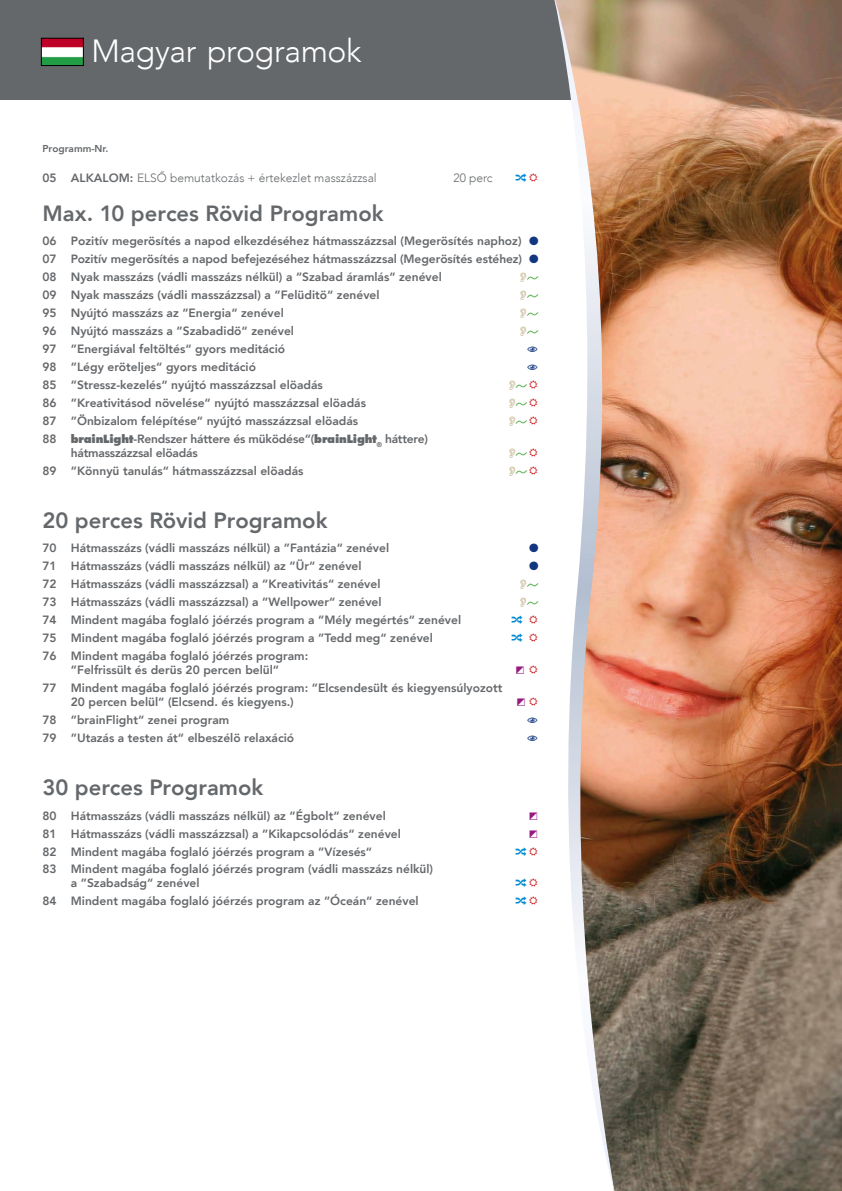
<style>
.page{position:relative;width:842px;height:1191px;background:#fff}
.page>*{position:absolute;margin:0;border:0;box-sizing:border-box;transform-origin:0 0}
.t1{font:300 32px "Avenir";letter-spacing:-.015em;color:#fff}
.t2{font:800 22px "Avenir";color:#65686b}
.t3{font:800 12px/18px "Avenir";color:#65686b}
.t4{font:300 12px "Avenir";color:#65686b}
.t5{font:12px "Zapf Dingbats";color:#12377f}
.t6{font:800 10px "Avenir";color:#65686b}
.s1{font-weight:800}
.s2{color:#12377f}
.s3{font-family:"Futura";font-size:11px}
</style>
<div class="page">
<div style="left:0;top:0;width:842px;height:99px;background:#65686b"></div>
<img style="left:626px;top:0;width:216px;height:1191px">
<svg style="left:547px;top:0;width:79px;height:1191px"></svg>
<img style="left:43px;top:40px;width:39px;height:24px">
<div style="left:41px;top:38px;width:43px;height:28px;border:1px solid #000"></div>
<h1 class="t1" style="left:92px;top:32px;width:271px">Magyar programok</h1>
<p class="t6" style="left:43px;top:140px;width:67px">Programm-Nr.</p>
<p class="t4" style="left:43px;top:170px;width:336px"><span class="s1">05 ALKALOM:</span> ELSŐ bemutatkozás + értekezlet masszázzsal</p>
<p class="t4" style="left:454px;top:170px;width:41px">20 perc</p>
<h2 class="t2" style="left:43px;top:196px;width:343px">Max. 10 perces Rövid Programok</h2>
<p class="t3" style="left:42px;top:232px;width:498px">06 Pozitív megerösítés a napod elkezdéséhez hátmasszázzsal (Megerösítés naphoz) <span class="s2">● </span>07 Pozitív megerösítés a napod befejezéséhez hátmasszázzsal (Megerösítés estéhez) <span class="s2">● </span>08 Nyak masszázs (vádli masszázs nélkül) a ”Szabad áramlás” zenével<br>09 Nyak masszázs (vádli masszázzsal) a ”Felüditö“ zenével<br>95 Nyújtó masszázs az ”Energia“ zenével<br>96 Nyújtó masszázs a ”Szabadidö“ zenével<br>97 ”Energiával feltöltés“ gyors meditáció<br>98 ”Légy eröteljes“ gyors meditáció<br>85 ”Stressz-kezelés“ nyújtó masszázzsal elöadás<br>86 ”Kreativitásod növelése“ nyújtó masszázzsal elöadás<br>87 ”Önbizalom felépítése“ nyújtó masszázzsal elöadás<br>88 <span class="s3">brainLight</span>-Rendszer háttere és müködése“(<span class="s3">brainLight</span><sub>®</sub> háttere)</p>
<p class="t3" style="left:43px;top:444px;width:262px;text-indent:28px">hátmasszázzsal elöadás<br>89 ”Könnyü tanulás“ hátmasszázzsal elöadás</p>
<h2 class="t2" style="left:43px;top:503px;width:286px">20 perces Rövid Programok</h2>
<p class="t3" style="left:43px;top:539px;width:348px">70 Hátmasszázs (vádli masszázs nélkül) a ”Fantázia“ zenével</p>
<p class="t5" style="left:529px;top:542px;width:11px">●</p>
<p class="t3" style="left:43px;top:557px;width:321px">71 Hátmasszázs (vádli masszázs nélkül) az ”Ür“ zenével</p>
<p class="t5" style="left:529px;top:560px;width:11px">●</p>
<p class="t3" style="left:42px;top:575px;width:420px">72 Hátmasszázs (vádli masszázzsal) a ”Kreativitás“ zenével<br>73 Hátmasszázs (vádli masszázzsal) a ”Wellpower“ zenével<br>74 Mindent magába foglaló jóérzés program a ”Mély megértés“ zenével 75 Mindent magába foglaló jóérzés program a ”Tedd meg“ zenével<br>76 Mindent magába foglaló jóérzés program:</p>
<p class="t3" style="left:71px;top:661px;width:210px">”Felfrissült és derüs 20 percen belül“</p>
<p class="t3" style="left:71px;top:681px;width:433px;line-height:14px;text-indent:-28px">77 Mindent magába foglaló jóérzés program: ”Elcsendesült és kiegyensúlyozott<br>20 percen belül“ (Elcsend. és kiegyens.)</p>
<p class="t3" style="left:42px;top:711px;width:253px">78 ”brainFlight“ zenei program<br>79 ”Utazás a testen át“ elbeszélö relaxáció</p>
<h2 class="t2" style="left:43px;top:770px;width:222px">30 perces Programok</h2>
<p class="t3" style="left:43px;top:807px;width:345px">80 Hátmasszázs (vádli masszázs nélkül) az ”Égbolt“ zenével</p>
<p class="t3" style="left:43px;top:825px;width:360px">81 Hátmasszázs (vádli masszázzsal) a ”Kikapcsolódás“ zenével</p>
<p class="t3" style="left:43px;top:843px;width:392px;line-height:16.5px">82 Mindent magába foglaló jóérzés program a ”Vízesés“<br>83 Mindent magába foglaló jóérzés program (vádli masszázs nélkül)</p>
<p class="t3" style="left:43px;top:873px;width:378px;text-indent:28px">a ”Szabadság“ zenével<br>84 Mindent magába foglaló jóérzés program az ”Óceán“ zenével</p>
</div>
